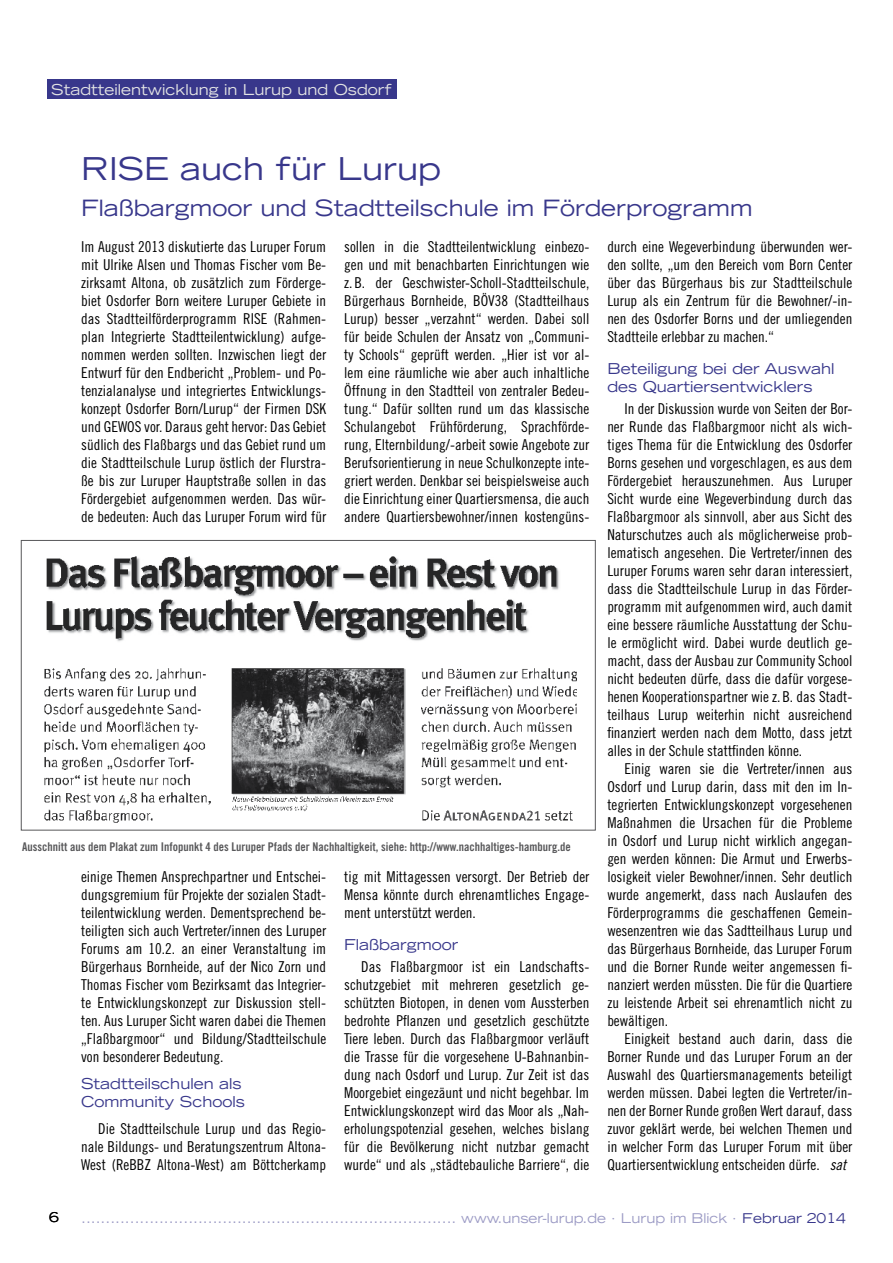
<style>
.page{position:relative;width:893px;height:1263px;background:#fff}
.page>*{position:absolute;margin:0;border:0;box-sizing:border-box;transform-origin:0 0}
.t1{font:expanded 31.5px "Trade Gothic LH";color:#38378b}
.t2{font:expanded 22.5px "Trade Gothic LH";color:#38378b}
.t3{font:15px/18px "Trade Gothic Cond Eighteen";color:#000;text-align:justify}
.t4{font:expanded 15px/18px "Trade Gothic LH";color:#38378b}
.t5{font:expanded 15px "Trade Gothic LH";color:#e3e4e4}
.t6{font:expanded 13.5px "Trade Gothic LH";color:#9c9bc5}
.t7{font:expanded 13.5px "Trade Gothic LH";color:#000}
.t8{font:12px "Trade Gothic Bold Cond Twenty";color:#58585a}
.s1{font-family:"Trade Gothic Cond Eighteen Obl"}
.s2{color:#38378b}
</style>
<div class="page">
<div style="left:47px;top:80px;width:349px;height:19px;background:#38378b"></div>
<img style="left:44px;top:556px;width:532px;height:267px">
<div style="left:21px;top:540px;width:575px;height:290px;border:1px solid #58585a"></div>
<p class="t5" style="left:51px;top:80px;width:342px">Stadtteilentwicklung in Lurup und Osdorf</p>
<h1 class="t1" style="left:81px;top:148px;width:361px">RISE auch für Lurup</h1>
<h2 class="t2" style="left:81px;top:193px;width:673px">Flaßbargmoor und Stadtteilschule im Förderprogramm</h2>
<p class="t3" style="left:81px;top:237px;width:247px">Im August 2013 diskutierte das Luruper Forum mit Ulrike Alsen und Thomas Fischer vom Be&shy;zirksamt Altona, ob zusätzlich zum Förderge&shy;biet Osdorfer Born weitere Luruper Gebiete in das Stadtteilförderprogramm RISE (Rahmen&shy;plan Integrierte Stadtteilentwicklung) aufge&shy;nommen werden sollten. Inzwischen liegt der Entwurf für den Endbericht „Problem- und Po&shy;tenzialanalyse und integriertes Entwicklungs&shy;konzept Osdorfer Born/Lurup“ der Firmen DSK und GEWOS vor. Daraus geht hervor: Das Gebiet südlich des Flaßbargs und das Gebiet rund um die Stadtteilschule Lurup östlich der Flurstra&shy;ße bis zur Luruper Hauptstraße sollen in das Fördergebiet aufgenommen werden. Das wür&shy;de bedeuten: Auch das Luruper Forum wird für</p>
<p class="t3" style="left:344px;top:237px;width:247px">sollen in die Stadtteilentwicklung einbezo&shy;gen und mit benachbarten Einrichtungen wie z. B. der Geschwister-Scholl-Stadtteilschule, Bürgerhaus Bornheide, BÖV38 (Stadtteilhaus Lurup) besser „verzahnt“ werden. Dabei soll für beide Schulen der Ansatz von „Communi&shy;ty Schools“ geprüft werden. „Hier ist vor al&shy;lem eine räumliche wie aber auch inhaltliche Öffnung in den Stadtteil von zentraler Bedeu&shy;tung.“ Dafür sollten rund um das klassische Schulangebot Frühförderung, Sprachförde&shy;rung, Elternbildung/-arbeit sowie Angebote zur Berufsorientierung in neue Schulkonzepte inte&shy;griert werden. Denkbar sei beispielsweise auch die Einrichtung einer Quartiersmensa, die auch andere Quartiersbewohner/innen kostengüns-</p>
<p class="t3" style="left:607px;top:237px;width:247px">durch eine Wegeverbindung überwunden wer&shy;den sollte, „um den Bereich vom Born Center über das Bürgerhaus bis zur Stadtteilschule Lurup als ein Zentrum für die Bewohner/-in&shy;nen des Osdorfer Borns und der umliegenden Stadtteile erlebbar zu machen.“</p>
<p class="t4" style="left:607px;top:359px;width:229px">Beteiligung bei der Auswahl des Quartiersentwicklers</p>
<p class="t3" style="left:607px;top:399px;width:247px;text-indent:17px">In der Diskussion wurde von Seiten der Bor&shy;ner Runde das Flaßbargmoor nicht als wich&shy;tiges Thema für die Entwicklung des Osdorfer Borns gesehen und vorgeschlagen, es aus dem Fördergebiet herauszunehmen. Aus Luruper Sicht wurde eine Wegeverbindung durch das Flaßbargmoor als sinnvoll, aber aus Sicht des Naturschutzes auch als möglicherweise prob&shy;lematisch angesehen. Die Vertreter/innen des Luruper Forums waren sehr daran interessiert, dass die Stadtteilschule Lurup in das Förder&shy;programm mit aufgenommen wird, auch damit eine bessere räumliche Ausstattung der Schu&shy;le ermöglicht wird. Dabei wurde deutlich ge&shy;macht, dass der Ausbau zur Community School nicht bedeuten dürfe, dass die dafür vorgese&shy;henen Kooperationspartner wie z. B. das Stadt&shy;teilhaus Lurup weiterhin nicht ausreichend finanziert werden nach dem Motto, dass jetzt alles in der Schule stattfinden könne.</p>
<p class="t3" style="left:607px;top:759px;width:247px;text-indent:17px">Einig waren sie die Vertreter/innen aus Osdorf und Lurup darin, dass mit den im In&shy;tegrierten Entwicklungskonzept vorgesehenen Maßnahmen die Ursachen für die Probleme in Osdorf und Lurup nicht wirklich angegan&shy;gen werden können: Die Armut und Erwerbs&shy;losigkeit vieler Bewohner/innen. Sehr deutlich wurde angemerkt, dass nach Auslaufen des Förderprogramms die geschaffenen Gemein&shy;wesenzentren wie das Sadtteilhaus Lurup und das Bürgerhaus Bornheide, das Luruper Forum und die Borner Runde weiter angemessen fi&shy;nanziert werden müssten. Die für die Quartiere zu leistende Arbeit sei ehrenamtlich nicht zu bewältigen.</p>
<p class="t3" style="left:607px;top:1029px;width:247px;text-indent:17px">Einigkeit bestand auch darin, dass die Borner Runde und das Luruper Forum an der Auswahl des Quartiersmanagements beteiligt werden müssen. Dabei legten die Vertreter/in&shy;nen der Borner Runde großen Wert darauf, dass zuvor geklärt werde, bei welchen Themen und in welcher Form das Luruper Forum mit über Quartiersentwicklung entscheiden dürfe. <span class="s1">sat</span></p>
<p class="t8" style="left:22px;top:839px;width:550px">Ausschnitt aus dem Plakat zum Infopunkt 4 des Luruper Pfads der Nachhaltigkeit, siehe: http://www.nachhaltiges-hamburg.de</p>
<p class="t3" style="left:81px;top:867px;width:247px">einige Themen Ansprechpartner und Entschei&shy;dungsgremium für Projekte der sozialen Stadt&shy;teilentwicklung werden. Dementsprechend be&shy;teiligten sich auch Vertreter/innen des Luruper Forums am 10.2. an einer Veranstaltung im Bürgerhaus Bornheide, auf der Nico Zorn und Thomas Fischer vom Bezirksamt das Integrier&shy;te Entwicklungskonzept zur Diskussion stell&shy;ten. Aus Luruper Sicht waren dabei die Themen „Flaßbargmoor“ und Bildung/Stadtteilschule von besonderer Bedeutung.</p>
<p class="t4" style="left:81px;top:1074px;width:165px">Stadtteilschulen als<br>Community Schools</p>
<p class="t3" style="left:81px;top:1119px;width:247px;text-indent:17px">Die Stadtteilschule Lurup und das Regio&shy;nale Bildungs- und Beratungszentrum Altona-West (ReBBZ Altona-West) am Böttcherkamp</p>
<p class="t3" style="left:344px;top:867px;width:247px">tig mit Mittagessen versorgt. Der Betrieb der Mensa könnte durch ehrenamtliches Engage&shy;ment unterstützt werden.</p>
<p class="t4" style="left:344px;top:935px;width:116px">Flaßbargmoor</p>
<p class="t3" style="left:344px;top:957px;width:247px;text-indent:17px">Das Flaßbargmoor ist ein Landschafts&shy;schutzgebiet mit mehreren gesetzlich ge&shy;schützten Biotopen, in denen vom Aussterben bedrohte Pflanzen und gesetzlich geschützte Tiere leben. Durch das Flaßbargmoor verläuft die Trasse für die vorgesehene U-Bahnanbin&shy;dung nach Osdorf und Lurup. Zur Zeit ist das Moorgebiet eingezäunt und nicht begehbar. Im Entwicklungskonzept wird das Moor als „Nah&shy;erholungspotenzial gesehen, welches bislang für die Bevölkerung nicht nutzbar gemacht wurde“ und als „städtebauliche Barriere“, die</p>
<p class="t7" style="left:49px;top:1209px;width:11px">6</p>
<p class="t6" style="left:81px;top:1209px;width:6px">.............................................................................</p>
<p class="t6" style="left:461px;top:1209px;width:386px">www. unser-lurup. de · Lurup im Blick · <span class="s2">Februar 2014</span></p>
</div>
